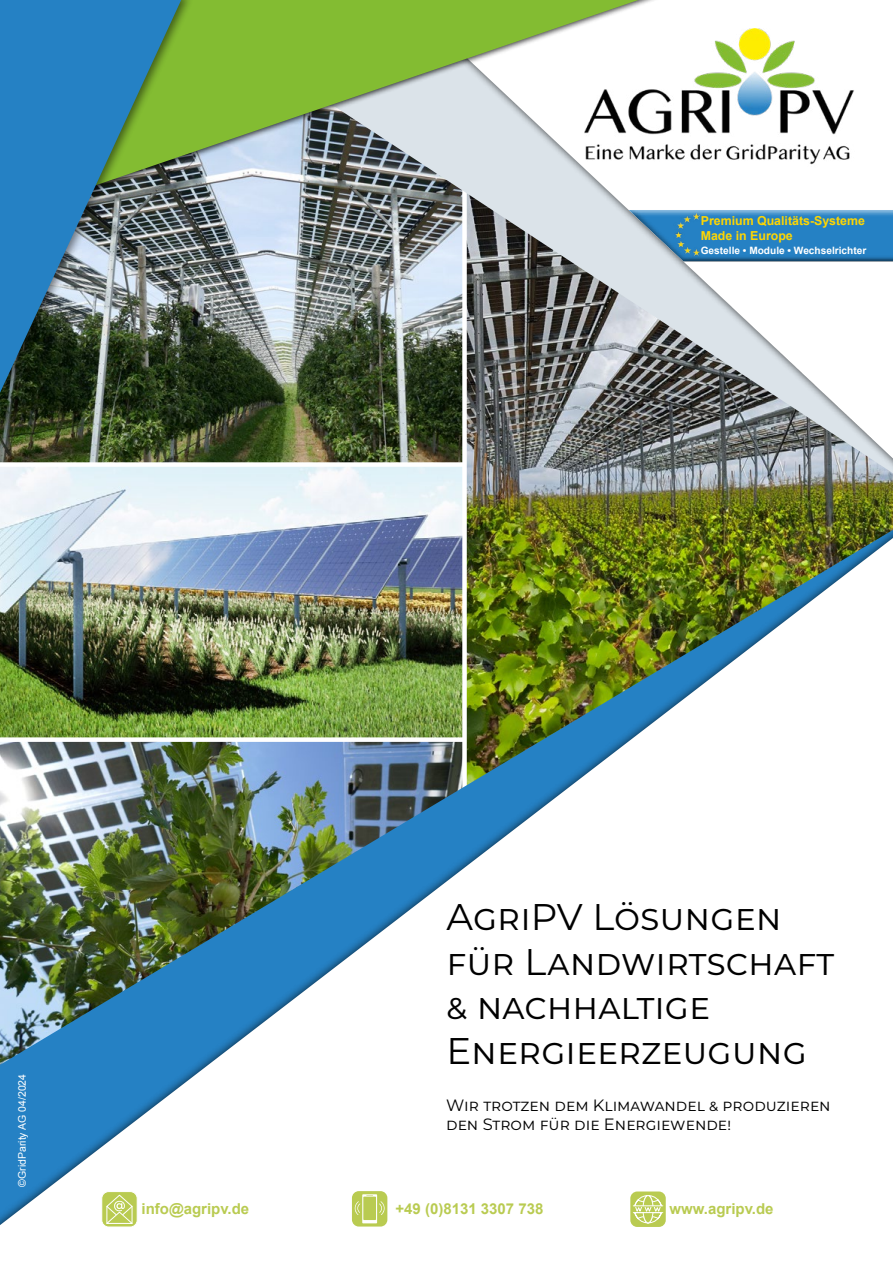
<style>
.page{position:relative;width:893px;height:1263px;background:#fff}
.page>*{position:absolute;margin:0;border:0;box-sizing:border-box;transform-origin:0 0}
.t1{font:37.05px/44.5px "Montserrat";color:#000}
.t2{font:16.35px/19.6px "Montserrat";color:#000}
.t3{font:700 15px "Arial";color:#b9cb51}
.t4{font:700 12.3px/14.9px "Arial";color:#ffd602}
.t5{font:10.5px "Arial";color:#fff}
.t6{font:700 10.2px "Arial";color:#fff}
</style>
<div class="page">
<img style="left:0;top:407px;width:173px;height:55px">
<svg style="left:0;top:462px;width:392px;height:29px"></svg>
<img style="left:173px;top:235px;width:219px;height:238px">
<div style="left:392px;top:0;width:501px;height:539px;background:#000;opacity:.75"></div>
<svg style="left:405px;top:0;width:488px;height:458px"></svg>
<div style="left:0;top:491px;width:893px;height:772px;background:#000;opacity:.75"></div>
<img style="left:0;top:538px;width:893px;height:695px">
<svg style="left:0;top:1233px;width:893px;height:30px"></svg>
<div style="left:0;top:0;width:662px;height:235px;background:#000;opacity:.75"></div>
<svg style="left:194px;top:0;width:444px;height:218px;background:#a7c190"></svg>
<div style="left:0;top:0;width:194px;height:407px;background:#000;opacity:.5"></div>
<svg style="left:0;top:0;width:181px;height:393px;background:#437a8c"></svg>
<img style="left:585px;top:29px;width:281px;height:139px">
<div style="left:630px;top:1191px;width:36px;height:36px;background:#b9cb51;border-radius:7px"></div>
<hr style="left:633px;top:1205px;width:30px;height:1px;background:#fff">
<svg style="left:634px;top:1195px;width:28px;height:29px"></svg>
<hr style="left:633px;top:1212px;width:30px;height:1px;background:#fff">
<div style="left:102px;top:1191px;width:35px;height:36px;background:#b9cb51;border-radius:7px"></div>
<div style="left:102px;top:1191px;width:35px;height:36px;border:1px solid #fff;border-radius:7px"></div>
<svg style="left:106px;top:1194px;width:27px;height:30px"></svg>
<div style="left:352px;top:1191px;width:35px;height:35px;background:#b9cb51;border-radius:7px"></div>
<svg style="left:362px;top:1194px;width:15px;height:29px"></svg>
<div style="left:363px;top:1196px;width:13px;height:24px;background:#b9cb51"></div>
<svg style="left:379px;top:1201px;width:6px;height:14px"></svg>
<svg style="left:355px;top:1201px;width:5px;height:14px"></svg>
<div style="left:622px;top:201px;width:271px;height:18px;background:#fff"></div>
<div style="left:624px;top:206px;width:269px;height:58px;background:#000;opacity:.75"></div>
<img style="left:674px;top:211px;width:27px;height:47px">
<p class="t4" style="left:701px;top:214px;width:166px">Premium Qualitäts-Systeme<br>Made in Europe</p>
<p class="t6" style="left:701px;top:244px;width:167px">Gestelle • Module • Wechselrichter</p>
<p class="t5" style="left:15px;top:1187px;width:114px;rotate:-90deg">©GridParity AG 04/2024</p>
<h1 class="t1" style="left:446px;top:893px;width:389px">AgriPV Lösungen für Landwirtschaft &amp; nachhaltige<br>Energieerzeugung</h1>
<p class="t2" style="left:446px;top:1094px;width:386px">Wir trotzen dem Klimawandel &amp; produzieren den Strom für die Energiewende!</p>
<p class="t3" style="left:142px;top:1198px;width:109px">info@agripv.de</p>
<p class="t3" style="left:669px;top:1198px;width:106px">www.agripv.de</p>
<p class="t3" style="left:395px;top:1198px;width:150px">+49 (0)8131 3307 738</p>
</div>
